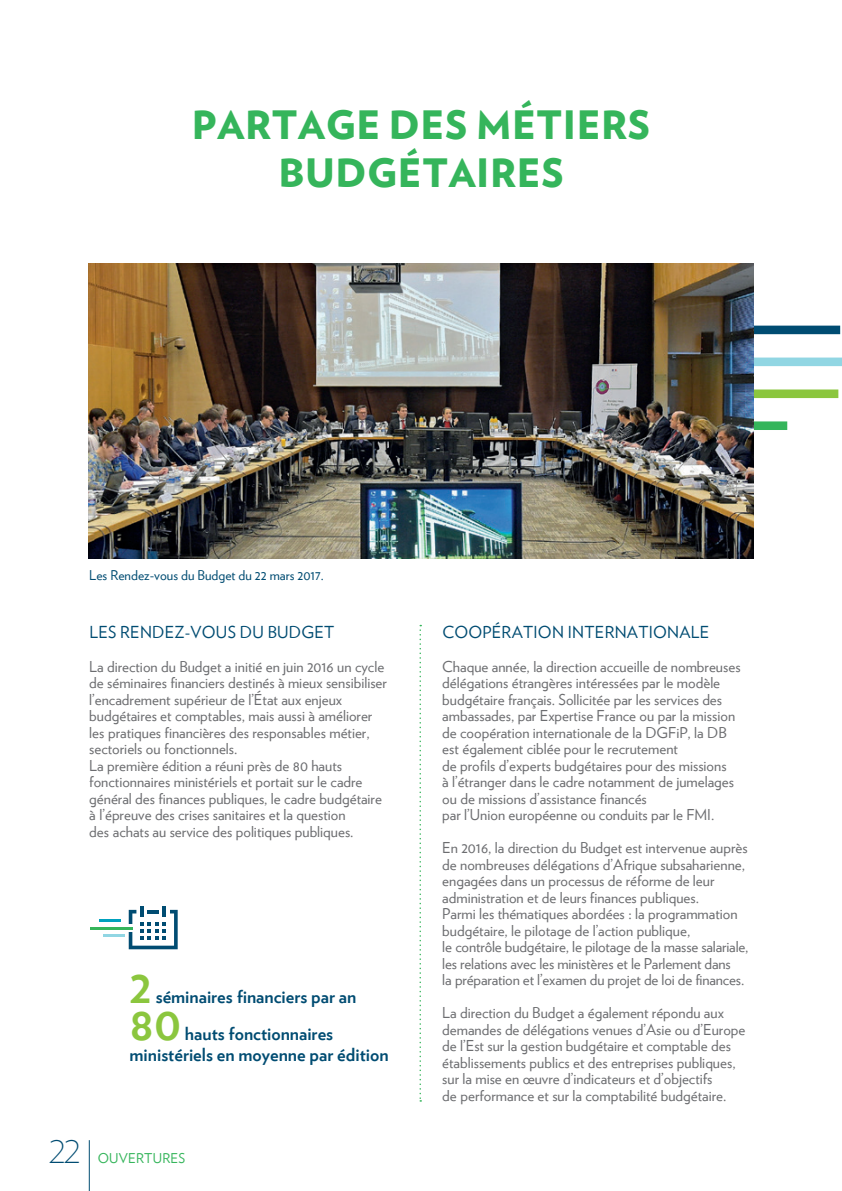
<style>
.page{position:relative;width:842px;height:1191px;background:#fff}
.page>*{position:absolute;margin:0;border:0;box-sizing:border-box;transform-origin:0 0}
.t1{font:700 48px "Verlag";color:#8bc63e}
.t2{font:900 39px/48px "Verlag";letter-spacing:.015em;color:#35b55b;text-align:center}
.t3{font:200 39px "Verlag";color:#004c72}
.t4{font:700 18px/21px "Verlag";color:#004c72;text-align:center}
.t5{font:16.5px "Verlag";letter-spacing:.015em;color:#004c72}
.t6{font:15px/16.5px "Verlag";color:#6c6d70}
.t7{font:13.5px "Verlag";color:#004c72}
.t8{font:13.5px "Verlag";letter-spacing:.015em;color:#35b55b}
</style>
<div class="page">
<div style="left:608px;top:357px;width:234px;height:9px;background:#91d6e3"></div>
<div style="left:489px;top:389px;width:349px;height:9px;background:#8bc63e"></div>
<div style="left:567px;top:421px;width:220px;height:9px;background:#35b55b"></div>
<div style="left:696px;top:326px;width:144px;height:8px;background:#004c72"></div>
<svg style="left:419px;top:625px;width:2px;height:476px"></svg>
<img style="left:89px;top:264px;width:664px;height:294px">
<svg style="left:129px;top:906px;width:49px;height:43px"></svg>
<svg style="left:124px;top:924px;width:9px;height:8px"></svg>
<hr style="left:103px;top:934px;width:22px;height:3px;background:#91d6e3">
<hr style="left:91px;top:927px;width:42px;height:2px;background:#35b55b">
<hr style="left:99px;top:919px;width:21px;height:3px;background:#00a1be">
<hr style="left:89px;top:1140px;width:1px;height:51px;background:#004c72">
<h2 class="t2" style="left:192px;top:99px;width:460px">PARTAGE DES MÉTIERS<br>BUDGÉTAIRES</h2>
<p class="t7" style="left:89px;top:565px;width:236px">Les Rendez-vous du Budget du 22 mars 2017.</p>
<p class="t5" style="left:89px;top:620px;width:246px">LES RENDEZ-VOUS DU BUDGET</p>
<p class="t6" style="left:89px;top:657px;width:299px">La direction du Budget a initié en juin 2016 un cycle de séminaires financiers destinés à mieux sensibiliser l’encadrement supérieur de l’État aux enjeux budgétaires et comptables, mais aussi à améliorer les pratiques financières des responsables métier, sectoriels ou fonctionnels.<br>La première édition a réuni près de 80 hauts fonctionnaires ministériels et portait sur le cadre général des finances publiques, le cadre budgétaire à l’épreuve des crises sanitaires et la question<br>des achats au service des politiques publiques.</p>
<h1 class="t1" style="left:130px;top:947px;width:24px">2</h1>
<p class="t4" style="left:156px;top:985px;width:202px">séminaires financiers par an</p>
<h1 class="t1" style="left:130px;top:985px;width:53px">80</h1>
<p class="t4" style="left:130px;top:1022px;width:260px">hauts fonctionnaires<br>ministériels en moyenne par édition</p>
<h2 class="t3" style="left:49px;top:1121px;width:34px">22</h2>
<p class="t8" style="left:98px;top:1148px;width:89px">OUVERTURES</p>
<p class="t5" style="left:442px;top:620px;width:268px">COOPÉRATION INTERNATIONALE</p>
<p class="t6" style="left:442px;top:657px;width:300px">Chaque année, la direction accueille de nombreuses délégations étrangères intéressées par le modèle budgétaire français. Sollicitée par les services des ambassades, par Expertise France ou par la mission de coopération internationale de la DGFiP, la DB est également ciblée pour le recrutement<br>de profils d’experts budgétaires pour des missions<br>à l’étranger dans le cadre notamment de jumelages ou de missions d’assistance financés<br>par l’Union européenne ou conduits par le FMI.</p>
<p class="t6" style="left:442px;top:838px;width:308px">En 2016, la direction du Budget est intervenue auprès de nombreuses délégations d’Afrique subsaharienne, engagées dans un processus de réforme de leur administration et de leurs finances publiques.<br>Parmi les thématiques abordées : la programmation budgétaire, le pilotage de l’action publique,<br>le contrôle budgétaire, le pilotage de la masse salariale, les relations avec les ministères et le Parlement dans<br>la préparation et l’examen du projet de loi de finances.</p>
<p class="t6" style="left:442px;top:1003px;width:305px">La direction du Budget a également répondu aux demandes de délégations venues d’Asie ou d’Europe de l’Est sur la gestion budgétaire et comptable des établissements publics et des entreprises publiques, sur la mise en œuvre d’indicateurs et d’objectifs<br>de performance et sur la comptabilité budgétaire.</p>
</div>
